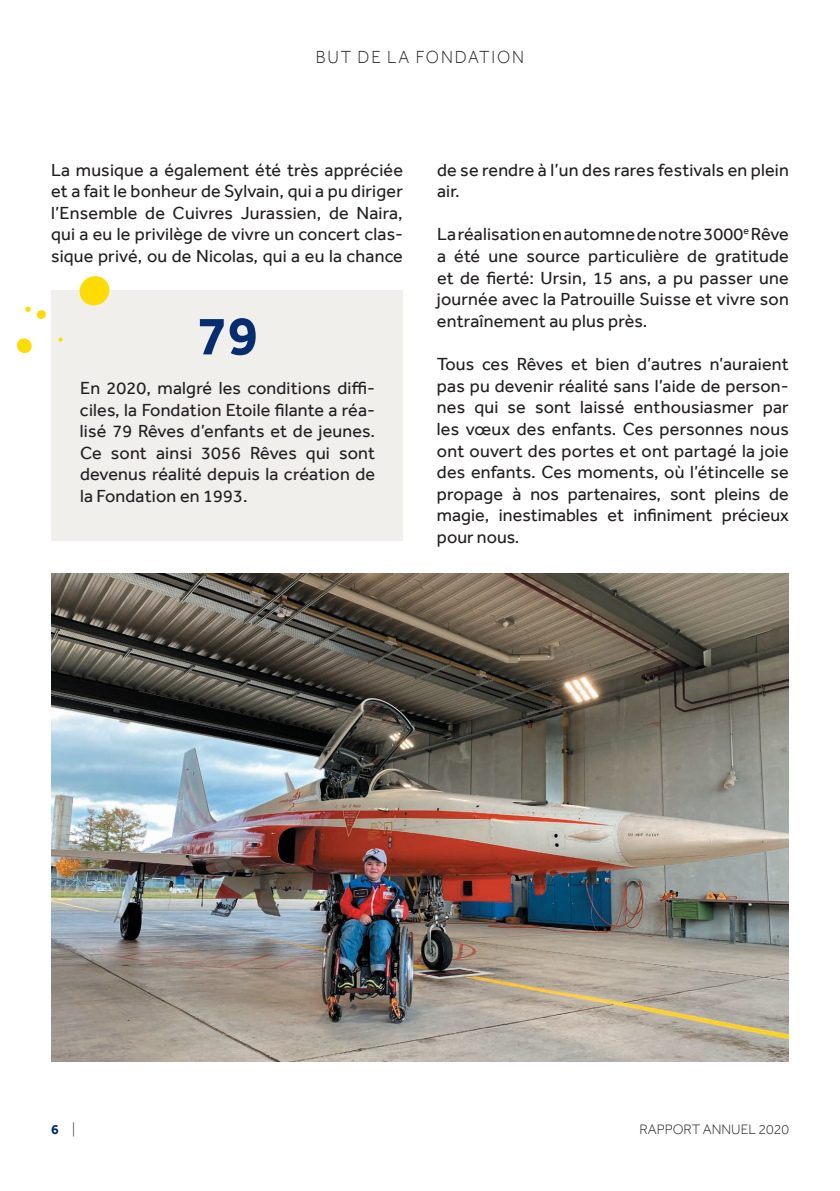
<style>
.page{position:relative;width:840px;height:1191px;background:#fff}
.page>*{position:absolute;margin:0;border:0;box-sizing:border-box;transform-origin:0 0}
.t1{font:700 56px "Effra";color:#052d6f}
.t2{font:18px/21.6px "Effra";letter-spacing:.01em;color:#231f20;text-align:justify}
.t3{font:300 18px "Effra";letter-spacing:.105em;color:#231f20;scale:.95 1}
.t4{font:300 14px "Effra";color:#231f20}
.t5{font:700 14px "Effra";color:#052d6f}
.s1{font-weight:300;color:#231f20}
</style>
<div class="page">
<div style="left:51px;top:291px;width:351px;height:250px;background:#f0efec"></div>
<img style="left:51px;top:573px;width:737px;height:488px">
<svg style="left:77px;top:276px;width:34px;height:30px"></svg>
<svg style="left:17px;top:338px;width:15px;height:16px"></svg>
<svg style="left:25px;top:306px;width:21px;height:13px"></svg>
<svg style="left:58px;top:337px;width:5px;height:5px"></svg>
<p class="t3" style="left:316px;top:46px;width:221px">BUT DE LA FONDATION</p>
<p class="t2" style="left:51px;top:159px;width:353px">La musique a également été très appréciée et a fait le bonheur de Sylvain, qui a pu diriger l’Ensemble de Cuivres Jurassien, de Naira, qui a eu le privilège de vivre un concert clas&shy;sique privé, ou de Nicolas, qui a eu la chance</p>
<h1 class="t1" style="left:197px;top:302px;width:63px">79</h1>
<p class="t2" style="left:80px;top:377px;width:296px">En 2020, malgré les conditions diffi&shy;ciles, la Fondation Etoile filante a réa&shy;lisé 79 Rêves d’enfants et de jeunes.<br>Ce sont ainsi 3056 Rêves qui sont devenus réalité depuis la création de la Fondation en 1993.</p>
<p class="t2" style="left:437px;top:159px;width:353px">de se rendre à l’un des rares festivals en plein air.</p>
<p class="t2" style="left:436px;top:223px;width:353px">Laréalisationenautomnedenotre3000<sup>e</sup> Rêve a été une source particulière de gratitude et de fierté: Ursin, 15 ans, a pu passer une journée avec la Patrouille Suisse et vivre son entraînement au plus près.</p>
<p class="t2" style="left:436px;top:353px;width:353px">Tous ces Rêves et bien d’autres n’auraient pas pu devenir réalité sans l’aide de person&shy;nes qui se sont laissé enthousiasmer par les vœux des enfants. Ces personnes nous ont ouvert des portes et ont partagé la joie des enfants. Ces moments, où l’étincelle se propage à nos partenaires, sont pleins de magie, inestimables et infiniment précieux pour nous.</p>
<p class="t5" style="left:51px;top:1120px;width:26px">6 <span class="s1">|</span></p>
<p class="t4" style="left:639px;top:1120px;width:151px">RAPPORT ANNUEL 2020</p>
</div>
